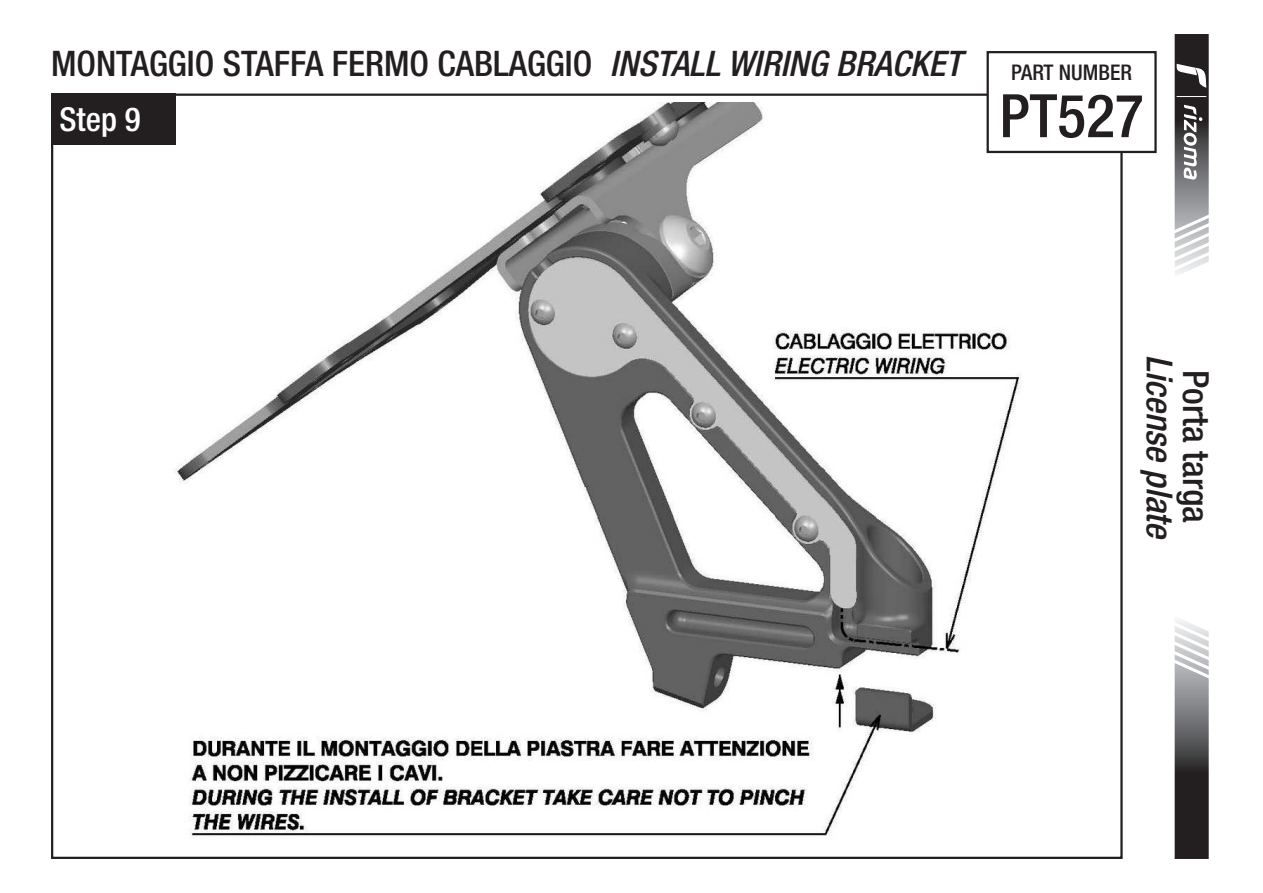
<style>
.page{position:relative;width:1263px;height:893px;background:#fff}
.page>*{position:absolute;margin:0;border:0;box-sizing:border-box;transform-origin:0 0}
.t1{font:500 condensed 60px "Helvetica Neue LT Std";color:#231f20}
.t2{font:italic 500 condensed 36px "Helvetica Neue LT Std";color:#231f20}
.t3{font:500 condensed 36px "Helvetica Neue LT Std";color:#231f20}
.t4{font:500 condensed 35.4px "Helvetica Neue LT Std";color:#231f20}
.t5{font:500 condensed 33px "Helvetica Neue LT Std";color:#fff}
.t6{font:500 condensed 21.6px "Helvetica Neue LT Std";color:#231f20}
.s1{font-style:italic}
</style>
<div class="page">
<img style="left:174px;top:103px;width:860px;height:736px">
<div style="left:51px;top:94px;width:124px;height:51px;background:#231f20"></div>
<svg style="left:1174px;top:620px;width:35px;height:239px;background:#706f70"></svg>
<svg style="left:1174px;top:34px;width:35px;height:240px"></svg>
<div style="left:988px;top:52px;width:167px;height:100px;background:#fff"></div>
<div style="left:986px;top:51px;width:171px;height:102px;border:2px solid #231f20"></div>
<p class="t4" style="left:51px;top:43px;width:912px">MONTAGGIO STAFFA FERMO CABLAGGIO <span class="s1">INSTALL WIRING BRACKET</span></p>
<p class="t5" style="left:60px;top:99px;width:83px">Step 9</p>
<p class="t6" style="left:1011px;top:59px;width:122px">PART NUMBER</p>
<h1 class="t1" style="left:999px;top:80px;width:146px">PT527</h1>
<p class="t2" style="left:1181px;top:355px;width:187px;rotate:90deg">License plate</p>
<p class="t3" style="left:1217px;top:370px;width:155px;rotate:90deg">Porta targa</p>
</div>
